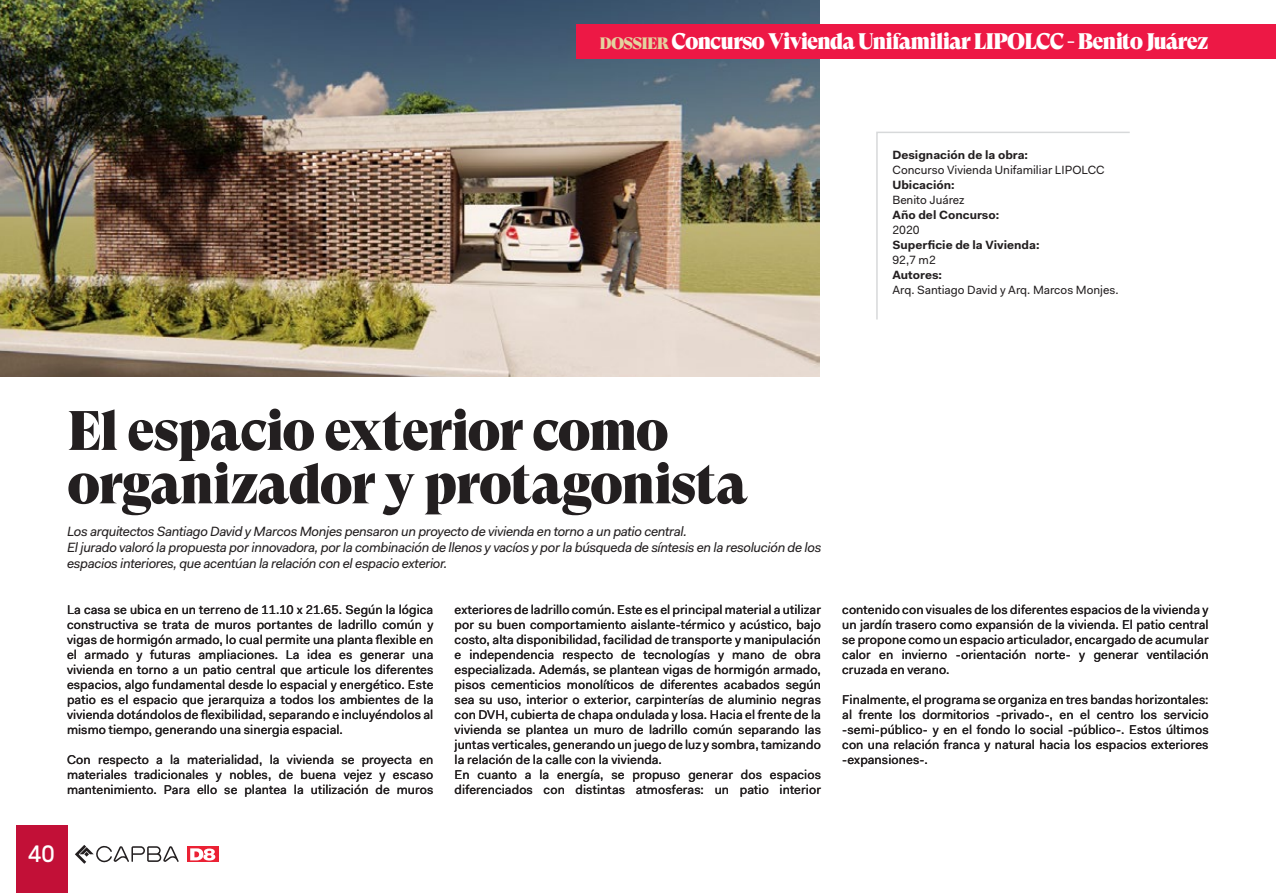
<style>
.page{position:relative;width:1276px;height:893px;background:#fff}
.page>*{position:absolute;margin:0;border:0;box-sizing:border-box;transform-origin:0 0}
.t1{font:55.5px/53.4px "GT Super Display Super";letter-spacing:-.03em;color:#231f20}
.t2{font:500 24px "Weissenhof Grotesk";color:#fff}
.t3{font:22.5px "GT Super Display Super";letter-spacing:-.05em;color:#fff}
.t4{font:italic 13.5px/16.2px "Fakt Pro";letter-spacing:-.025em;color:#231f20}
.t5{font:12.75px/15px "Fakt Pro";letter-spacing:.01em;color:#231f20;text-align:justify}
.t6{font:12px "Fakt Pro";color:#231f20}
.t7{font:700 12px "Fakt Pro";color:#231f20}
.s1{font-size:16.5px;color:#e3d29f}
</style>
<div class="page">
<img style="left:0;top:0;width:819px;height:377px">
<div style="left:16px;top:826px;width:51px;height:67px;background:#c21037"></div>
<div style="left:576px;top:25px;width:700px;height:34px;background:#ed1845"></div>
<svg style="left:75px;top:845px;width:104px;height:19px"></svg>
<div style="left:187px;top:846px;width:32px;height:16px;background:#eb2134"></div>
<svg style="left:190px;top:848px;width:26px;height:12px"></svg>
<svg style="left:876px;top:131px;width:254px;height:189px"></svg>
<h3 class="t3" style="left:599px;top:30px;width:610px"><span class="s1">DOSSIER</span> Concurso Vivienda Unifamiliar LIPOLCC - Benito Juárez</h3>
<p class="t7" style="left:892px;top:147px;width:137px">Designación de la obra:</p>
<p class="t6" style="left:892px;top:162px;width:214px">Concurso Vivienda Unifamiliar LIPOLCC</p>
<p class="t7" style="left:892px;top:177px;width:64px">Ubicación:</p>
<p class="t6" style="left:892px;top:192px;width:73px">Benito Juárez</p>
<p class="t7" style="left:892px;top:207px;width:108px">Año del Concurso:</p>
<p class="t6" style="left:892px;top:222px;width:29px">2020</p>
<p class="t7" style="left:892px;top:237px;width:149px">Superficie de la Vivienda:</p>
<p class="t6" style="left:892px;top:252px;width:45px">92,7 m2</p>
<p class="t7" style="left:892px;top:267px;width:51px">Autores:</p>
<p class="t6" style="left:892px;top:282px;width:228px">Arq. Santiago David y Arq. Marcos Monjes.</p>
<h1 class="t1" style="left:67px;top:405px;width:682px">El espacio exterior como organizador y protagonista</h1>
<p class="t4" style="left:67px;top:523px;width:756px">Los arquitectos Santiago David y Marcos Monjes pensaron un proyecto de vivienda en torno a un patio central.<br>El jurado valoró la propuesta por innovadora, por la combinación de llenos y vacíos y por la búsqueda de síntesis en la resolución de los espacios interiores, que acentúan la relación con el espacio exterior.</p>
<p class="t5" style="left:67px;top:602px;width:368px">La casa se ubica en un terreno de 11.10 x 21.65. Según la lógica constructiva se trata de muros portantes de ladrillo común y vigas de hormigón armado, lo cual permite una planta flexible en el armado y futuras ampliaciones. La idea es generar una vivienda en torno a un patio central que articule los diferentes espacios, algo fundamental desde lo espacial y energético. Este patio es el espacio que jerarquiza a todos los ambientes de la vivienda dotándolos de flexibilidad, separando e incluyéndolos al mismo tiempo, generando una sinergia espacial.</p>
<p class="t5" style="left:67px;top:752px;width:368px">Con respecto a la materialidad, la vivienda se proyecta en materiales tradicionales y nobles, de buena vejez y escaso mantenimiento. Para ello se plantea la utilización de muros</p>
<p class="t5" style="left:454px;top:602px;width:368px;text-align:left">exteriores de ladrillo común. Este es el principal material a utilizar por su buen comportamiento aislante-térmico y acústico, bajo costo, alta disponibilidad, facilidad de transporte y manipulación e independencia respecto de tecnologías y mano de obra especializada. Además, se plantean vigas de hormigón armado, pisos cementicios monolíticos de diferentes acabados según sea su uso, interior o exterior, carpinterías de aluminio negras con DVH, cubierta de chapa ondulada y losa. Hacia el frente de la vivienda se plantea un muro de ladrillo común separando las juntas verticales, generando un juego de luz y sombra, tamizando la relación de la calle con la vivienda.<br>En cuanto a la energía, se propuso generar dos espacios diferenciados con distintas atmosferas: un patio interior</p>
<p class="t5" style="left:842px;top:602px;width:368px">contenido con visuales de los diferentes espacios de la vivienda y un jardín trasero como expansión de la vivienda. El patio central se propone como un espacio articulador, encargado de acumular calor en invierno -orientación norte- y generar ventilación cruzada en verano.</p>
<p class="t5" style="left:842px;top:692px;width:368px">Finalmente, el programa se organiza en tres bandas horizontales: al frente los dormitorios -privado-, en el centro los servicio -semi-público- y en el fondo lo social -público-. Estos últimos con una relación franca y natural hacia los espacios exteriores -expansiones-.</p>
<h2 class="t2" style="left:28px;top:839px;width:28px">40</h2>
</div>
